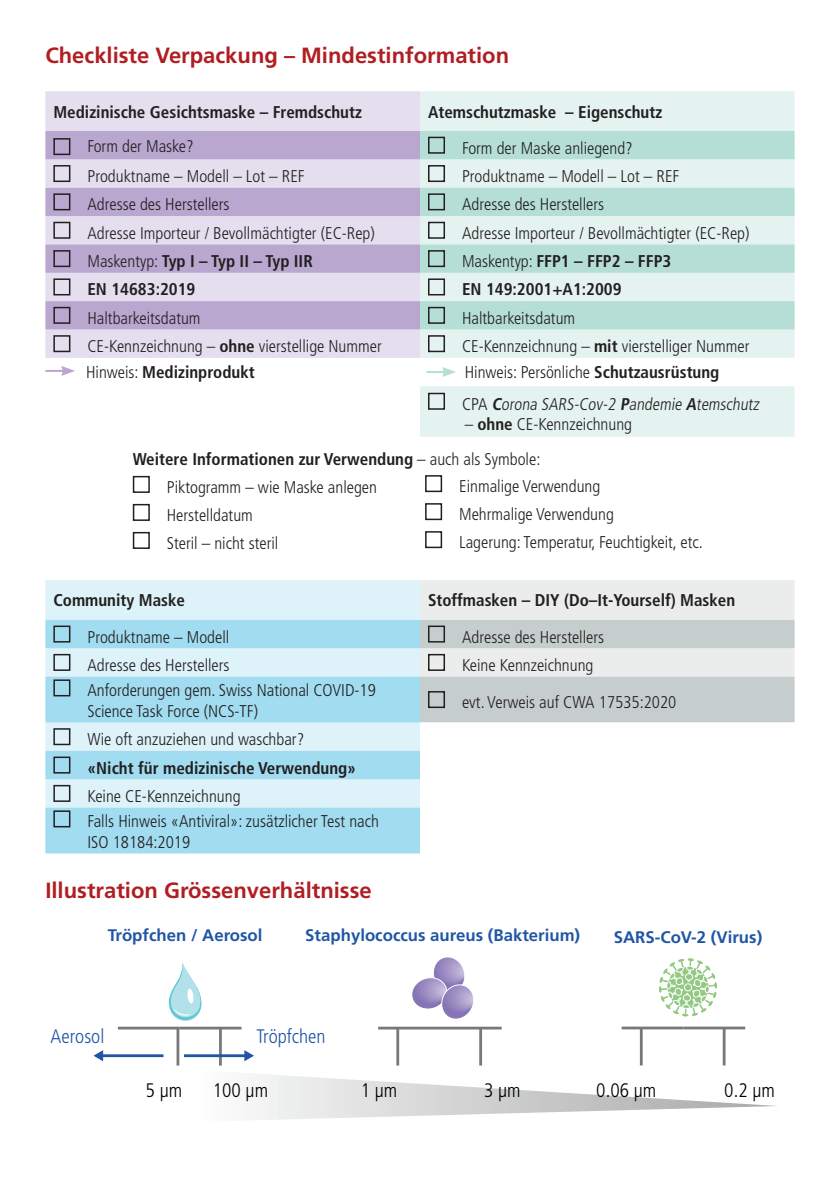
<style>
.page{position:relative;width:840px;height:1191px;background:#fff}
.page>*{position:absolute;margin:0;border:0;box-sizing:border-box;transform-origin:0 0}
.t1{font:700 22px "Frutiger CE";color:#b01e22}
.t2{font:300 condensed 19.6px "Frutiger";color:#000001}
.t3{font:300 condensed 19.6px "Frutiger";color:#2056a6}
.t4{font:300 condensed 17px/28px "Frutiger";color:#231f20}
.t5{font:700 condensed 17px "Frutiger";color:#231f20}
.t6{font:700 16.8px "Frutiger";color:#2056a6}
.s1{font-weight:300}
.s2{font-weight:700}
</style>
<div class="page">
<div style="left:45px;top:91px;width:375px;height:267px;background:#e4deee"></div>
<svg style="left:420px;top:91px;width:374px;height:346px;fill:#e5f3f0"></svg>
<svg style="left:45px;top:131px;width:375px;height:198px;background:#cbbedc"></svg>
<svg style="left:420px;top:131px;width:374px;height:198px;background:#c9e7e1"></svg>
<div style="left:53px;top:138px;width:17px;height:17px;border:2px solid #231f20"></div>
<div style="left:428px;top:137px;width:17px;height:17px;border:2px solid #231f20"></div>
<div style="left:53px;top:165px;width:17px;height:17px;border:2px solid #231f20"></div>
<div style="left:428px;top:165px;width:17px;height:17px;border:2px solid #231f20"></div>
<div style="left:53px;top:193px;width:17px;height:17px;border:2px solid #231f20"></div>
<div style="left:428px;top:193px;width:17px;height:17px;border:2px solid #231f20"></div>
<div style="left:53px;top:222px;width:17px;height:17px;border:2px solid #231f20"></div>
<div style="left:428px;top:222px;width:17px;height:17px;border:2px solid #231f20"></div>
<div style="left:53px;top:250px;width:17px;height:17px;border:2px solid #231f20"></div>
<div style="left:428px;top:250px;width:17px;height:17px;border:2px solid #231f20"></div>
<div style="left:53px;top:278px;width:17px;height:17px;border:2px solid #231f20"></div>
<div style="left:428px;top:278px;width:17px;height:17px;border:2px solid #231f20"></div>
<div style="left:53px;top:307px;width:17px;height:17px;border:2px solid #231f20"></div>
<div style="left:428px;top:307px;width:17px;height:17px;border:2px solid #231f20"></div>
<div style="left:53px;top:335px;width:17px;height:17px;border:2px solid #231f20"></div>
<div style="left:428px;top:335px;width:17px;height:17px;border:2px solid #231f20"></div>
<div style="left:428px;top:393px;width:17px;height:17px;border:2px solid #231f20"></div>
<svg style="left:45px;top:366px;width:30px;height:10px"></svg>
<svg style="left:426px;top:367px;width:30px;height:10px"></svg>
<div style="left:45px;top:580px;width:375px;height:40px;background:#def2f9"></div>
<svg style="left:45px;top:620px;width:375px;height:233px;background:#b7e3f3"></svg>
<svg style="left:420px;top:580px;width:374px;height:142px;background:#d7dcdc"></svg>
<svg style="left:420px;top:722px;width:374px;height:1px"></svg>
<div style="left:53px;top:625px;width:17px;height:17px;border:2px solid #231f20"></div>
<div style="left:428px;top:625px;width:17px;height:17px;border:2px solid #231f20"></div>
<div style="left:53px;top:654px;width:17px;height:17px;border:2px solid #231f20"></div>
<div style="left:428px;top:654px;width:17px;height:17px;border:2px solid #231f20"></div>
<div style="left:53px;top:679px;width:17px;height:17px;border:2px solid #231f20"></div>
<div style="left:428px;top:691px;width:17px;height:17px;border:2px solid #231f20"></div>
<div style="left:53px;top:728px;width:17px;height:17px;border:2px solid #231f20"></div>
<div style="left:53px;top:756px;width:17px;height:17px;border:2px solid #231f20"></div>
<div style="left:53px;top:785px;width:17px;height:17px;border:2px solid #231f20"></div>
<div style="left:53px;top:810px;width:17px;height:17px;border:2px solid #231f20"></div>
<div style="left:133px;top:476px;width:17px;height:17px;border:2px solid #231f20"></div>
<div style="left:133px;top:504px;width:17px;height:17px;border:2px solid #231f20"></div>
<div style="left:133px;top:532px;width:17px;height:17px;border:2px solid #231f20"></div>
<div style="left:425px;top:475px;width:17px;height:17px;border:2px solid #231f20"></div>
<div style="left:425px;top:503px;width:17px;height:17px;border:2px solid #231f20"></div>
<div style="left:425px;top:531px;width:17px;height:17px;border:2px solid #231f20"></div>
<svg style="left:251px;top:1074px;width:525px;height:46px"></svg>
<svg style="left:169px;top:963px;width:32px;height:58px"></svg>
<svg style="left:412px;top:957px;width:61px;height:62px"></svg>
<hr style="left:479px;top:1028px;width:3px;height:37px;background:#76797b">
<hr style="left:439px;top:1026px;width:62px;height:3px;background:#76797b">
<hr style="left:378px;top:1026px;width:61px;height:3px;background:#76797b">
<hr style="left:396px;top:1028px;width:3px;height:37px;background:#76797b">
<svg style="left:659px;top:958px;width:57px;height:58px"></svg>
<hr style="left:101px;top:1054px;width:62px;height:3px;background:#2056a6">
<svg style="left:93px;top:1050px;width:10px;height:11px"></svg>
<hr style="left:722px;top:1028px;width:3px;height:37px;background:#76797b">
<hr style="left:683px;top:1026px;width:61px;height:3px;background:#76797b">
<hr style="left:621px;top:1026px;width:62px;height:3px;background:#76797b">
<hr style="left:639px;top:1028px;width:3px;height:37px;background:#76797b">
<hr style="left:219px;top:1028px;width:3px;height:37px;background:#76797b">
<hr style="left:180px;top:1026px;width:61px;height:3px;background:#76797b">
<hr style="left:118px;top:1026px;width:62px;height:3px;background:#76797b">
<hr style="left:176px;top:1028px;width:3px;height:37px;background:#76797b">
<hr style="left:184px;top:1054px;width:62px;height:3px;background:#2056a6">
<svg style="left:244px;top:1050px;width:10px;height:11px"></svg>
<p class="t1" style="left:45px;top:42px;width:465px">Checkliste Verpackung – Mindestinformation</p>
<p class="t5" style="left:53px;top:102px;width:310px">Medizinische Gesichtsmaske – Fremdschutz</p>
<p class="t5" style="left:428px;top:102px;width:236px">Atemschutzmaske – Eigenschutz</p>
<p class="t4" style="left:87px;top:133px;width:108px">Form der Maske?</p>
<p class="t4" style="left:462px;top:134px;width:172px">Form der Maske anliegend?</p>
<p class="t4" style="left:87px;top:162px;width:219px">Produktname – Modell – Lot – REF</p>
<p class="t4" style="left:462px;top:162px;width:219px">Produktname – Modell – Lot – REF</p>
<p class="t4" style="left:87px;top:191px;width:144px">Adresse des Herstellers</p>
<p class="t4" style="left:462px;top:191px;width:144px">Adresse des Herstellers</p>
<p class="t4" style="left:87px;top:219px;width:289px">Adresse Importeur / Bevollmächtigter (EC-Rep)</p>
<p class="t4" style="left:462px;top:219px;width:289px">Adresse Importeur / Bevollmächtigter (EC-Rep)</p>
<p class="t5" style="left:87px;top:251px;width:227px"><span class="s1">Maskentyp:</span> Typ I – Typ II – Typ IIR</p>
<p class="t5" style="left:462px;top:251px;width:211px"><span class="s1">Maskentyp:</span> FFP1 – FFP2 – FFP3</p>
<p class="t5" style="left:87px;top:279px;width:109px">EN 14683:2019</p>
<p class="t5" style="left:462px;top:279px;width:161px">EN 149:2001+A1:2009</p>
<p class="t4" style="left:87px;top:304px;width:115px">Haltbarkeitsdatum</p>
<p class="t4" style="left:462px;top:304px;width:115px">Haltbarkeitsdatum</p>
<p class="t4" style="left:87px;top:332px;width:296px">CE-Kennzeichnung – <span class="s2">ohne</span> vierstellige Nummer</p>
<p class="t4" style="left:462px;top:332px;width:289px">CE-Kennzeichnung – <span class="s2">mit</span> vierstelliger Nummer</p>
<p class="t5" style="left:86px;top:362px;width:170px"><span class="s1">Hinweis:</span> Medizinprodukt</p>
<p class="t4" style="left:462px;top:357px;width:301px;line-height:31.4px">Hinweis: Persönliche <span class="s2">Schutzausrüstung<br></span>C PA <span class="s2">C</span>orona SARS-Cov-2 <span class="s2">P</span>andemie <span class="s2">A</span>temschutz</p>
<p class="t4" style="left:464px;top:410px;width:169px">– <span class="s2">ohne</span> CE-Kennzeichnung</p>
<p class="t4" style="left:167px;top:445px;width:375px;text-indent:-34px"><span class="s2">Weitere Informationen zur Verwendung</span> – auch als Symbole:<br>Piktogramm – wie Maske anlegen<br>Herstelldatum<br>Steril – nicht steril</p>
<p class="t4" style="left:459px;top:472px;width:245px">Einmalige Verwendung<br>Mehrmalige Verwendung<br>Lagerung: Temperatur, Feuchtigkeit, etc.</p>
<p class="t5" style="left:53px;top:590px;width:133px">Community Maske</p>
<p class="t5" style="left:428px;top:590px;width:308px">Stoffmasken – DIY (Do–It-Yourself) Masken</p>
<p class="t4" style="left:87px;top:623px;width:143px">Produktname – Modell</p>
<p class="t4" style="left:462px;top:623px;width:144px">Adresse des Herstellers</p>
<p class="t4" style="left:87px;top:651px;width:144px">Adresse des Herstellers</p>
<p class="t4" style="left:462px;top:651px;width:133px">Keine Kennzeichnung</p>
<p class="t4" style="left:87px;top:680px;width:290px;line-height:20.4px">Anforderungen gem. Swiss National COVID-19<br>Science Task Force (NCS-TF)</p>
<p class="t4" style="left:462px;top:688px;width:216px">evt. Verweis auf CWA 17535:2020</p>
<p class="t4" style="left:87px;top:725px;width:218px">Wie oft anzuziehen und waschbar?</p>
<p class="t5" style="left:87px;top:757px;width:270px">«Nicht für medizinische Verwendung»</p>
<p class="t4" style="left:87px;top:783px;width:293px;line-height:25.6px">Keine CE-Kennzeichnung<br>Falls Hinweis «Antiviral»: zusätzlicher Test nach</p>
<p class="t4" style="left:87px;top:828px;width:104px">ISO 18184:2019</p>
<p class="t1" style="left:45px;top:877px;width:327px">Illustration Grössenverhältnisse</p>
<p class="t6" style="left:108px;top:925px;width:156px">Tröpfchen / Aerosol</p>
<p class="t6" style="left:305px;top:925px;width:276px">Staphylococcus aureus (Bakterium)</p>
<p class="t3" style="left:51px;top:1024px;width:55px">Aerosol</p>
<p class="t3" style="left:256px;top:1024px;width:71px">Tröpfchen</p>
<p class="t6" style="left:613px;top:926px;width:150px">SARS-CoV-2 (Virus)</p>
<p class="t2" style="left:145px;top:1079px;width:38px">5 µm</p>
<p class="t2" style="left:212px;top:1079px;width:57px">100 µm</p>
<p class="t2" style="left:360px;top:1079px;width:38px">1 µm</p>
<p class="t2" style="left:484px;top:1079px;width:38px">3 µm</p>
<p class="t2" style="left:596px;top:1079px;width:62px">0.06 µm</p>
<p class="t2" style="left:724px;top:1079px;width:52px">0.2 µm</p>
</div>
